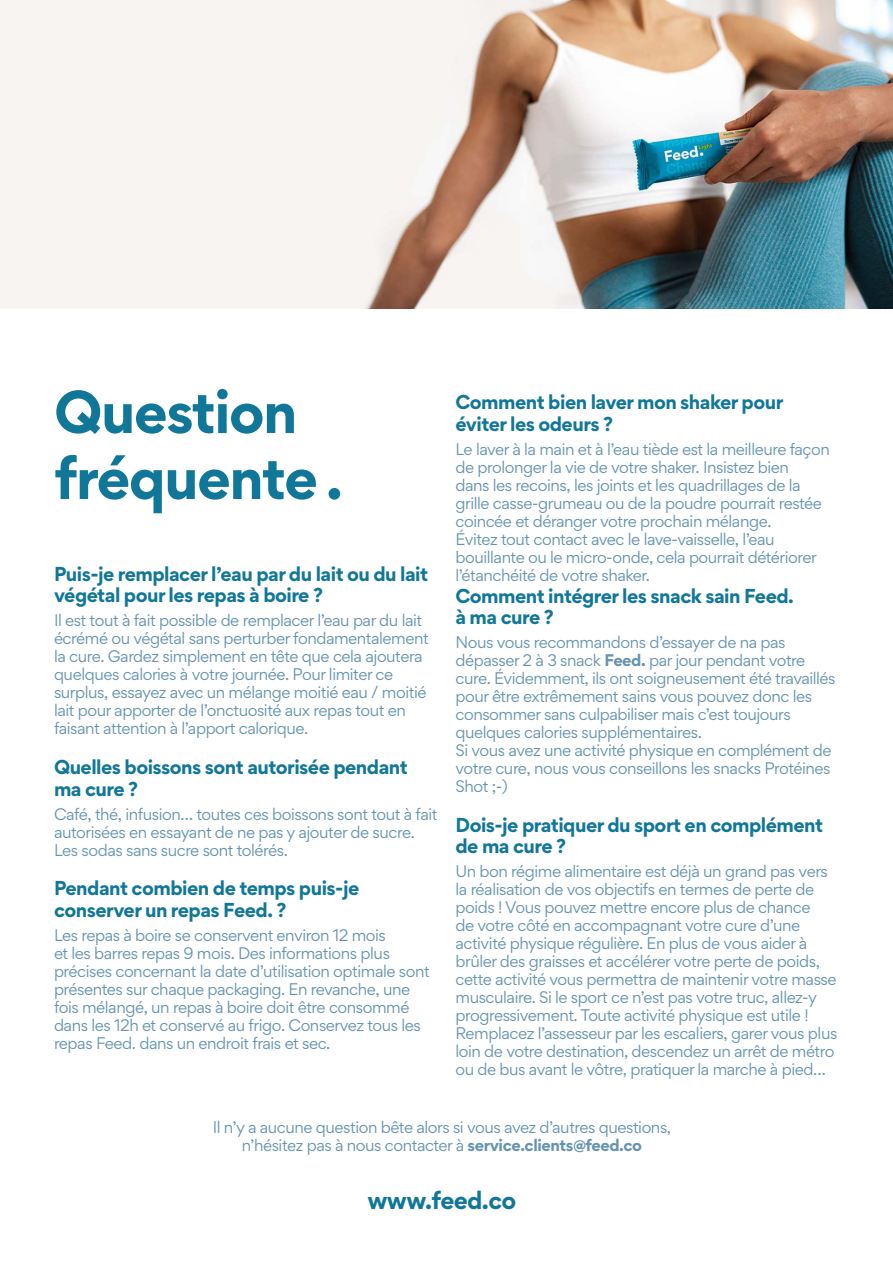
<style>
.page{position:relative;width:893px;height:1263px;background:#fff}
.page>*{position:absolute;margin:0;border:0;box-sizing:border-box;transform-origin:0 0}
.t1{font:700 54px "Gordita";letter-spacing:-.03em;color:#179}
.t2{font:700 22.5px "Gordita";letter-spacing:-.03em;color:#179}
.t3{font:700 18px/21.6px "Gordita";letter-spacing:-.03em;color:#179}
.t4{font:15px/18px "Gordita";letter-spacing:-.03em;color:#6594b0}
.s1{font-weight:700}
</style>
<div class="page">
<img style="left:0;top:0;width:893px;height:308px">
<p class="t1" style="left:54px;top:369px;width:245px">Question</p>
<p class="t1" style="left:54px;top:435px;width:290px">fréquente .</p>
<p class="t3" style="left:54px;top:562px;width:376px">Puis-je remplacer l’eau par du lait ou du lait végétal pour les repas à boire ?</p>
<p class="t4" style="left:54px;top:611px;width:376px">Il est tout à fait possible de remplacer l’eau par du lait écrémé ou végétal sans perturber fondamentalement la cure. Gardez simplement en tête que cela ajoutera quelques calories à votre journée. Pour limiter ce surplus, essayez avec un mélange moitié eau / moitié lait pour apporter de l’onctuosité aux repas tout en faisant attention à l’apport calorique.</p>
<p class="t3" style="left:54px;top:756px;width:355px">Quelles boissons sont autorisée pendant ma cure ?</p>
<p class="t4" style="left:54px;top:804px;width:385px">Café, thé, infusion… toutes ces boissons sont tout à fait autorisées en essayant de ne pas y ajouter de sucre.<br>Les sodas sans sucre sont tolérés.</p>
<p class="t3" style="left:54px;top:877px;width:307px">Pendant combien de temps puis-je conserver un repas Feed. ?</p>
<p class="t4" style="left:54px;top:926px;width:377px">Les repas à boire se conservent environ 12 mois<br>et les barres repas 9 mois. Des informations plus précises concernant la date d’utilisation optimale sont présentes sur chaque packaging. En revanche, une fois mélangé, un repas à boire doit être consommé dans les 12h et conservé au frigo. Conservez tous les repas Feed. dans un endroit frais et sec.</p>
<p class="t3" style="left:455px;top:391px;width:329px">Comment bien laver mon shaker pour</p>
<p class="t3" style="left:455px;top:413px;width:159px">éviter les odeurs ?</p>
<p class="t4" style="left:455px;top:440px;width:376px">Le laver à la main et à l’eau tiède est la meilleure façon de prolonger la vie de votre shaker. Insistez bien<br>dans les recoins, les joints et les quadrillages de la grille casse-grumeau ou de la poudre pourrait restée coincée et déranger votre prochain mélange.</p>
<p class="t4" style="left:455px;top:530px;width:363px">Évitez tout contact avec le lave-vaisselle, l’eau bouillante ou le micro-onde, cela pourrait détériorer l’étanchéité de votre shaker.</p>
<p class="t3" style="left:455px;top:584px;width:340px">Comment intégrer les snack sain Feed. à ma cure ?</p>
<p class="t4" style="left:455px;top:633px;width:382px">Nous vous recommandons d’essayer de na pas dépasser 2 à 3 snack <span class="s1">Feed.</span> par jour pendant votre cure. Évidemment, ils ont soigneusement été travaillés pour être extrêmement sains vous pouvez donc les consommer sans culpabiliser mais c’est toujours quelques calories supplémentaires.</p>
<p class="t4" style="left:455px;top:741px;width:377px;text-align:justify">Si vous avez une activité physique en complément de votre cure, nous vous conseillons les snacks Protéines Shot ;-)</p>
<p class="t3" style="left:455px;top:813px;width:369px">Dois-je pratiquer du sport en complément de ma cure ?</p>
<p class="t4" style="left:455px;top:862px;width:383px">Un bon régime alimentaire est déjà un grand pas vers la réalisation de vos objectifs en termes de perte de poids ! Vous pouvez mettre encore plus de chance<br>de votre côté en accompagnant votre cure d’une activité physique régulière. En plus de vous aider à brûler des graisses et accélérer votre perte de poids, cette activité vous permettra de maintenir votre masse musculaire. Si le sport ce n’est pas votre truc, allez-y progressivement. Toute activité physique est utile !<br>Remplacez l’assesseur par les escaliers, garer vous plus loin de votre destination, descendez un arrêt de métro ou de bus avant le vôtre, pratiquer la marche à pied…</p>
<p class="t4" style="left:213px;top:1118px;width:460px;text-align:center">Il n’y a aucune question bête alors si vous avez d’autres questions, n’hésitez pas à nous contacter à <span class="s1">service.clients@feed.co</span></p>
<p class="t2" style="left:368px;top:1182px;width:150px">www.feed.co</p>
</div>
